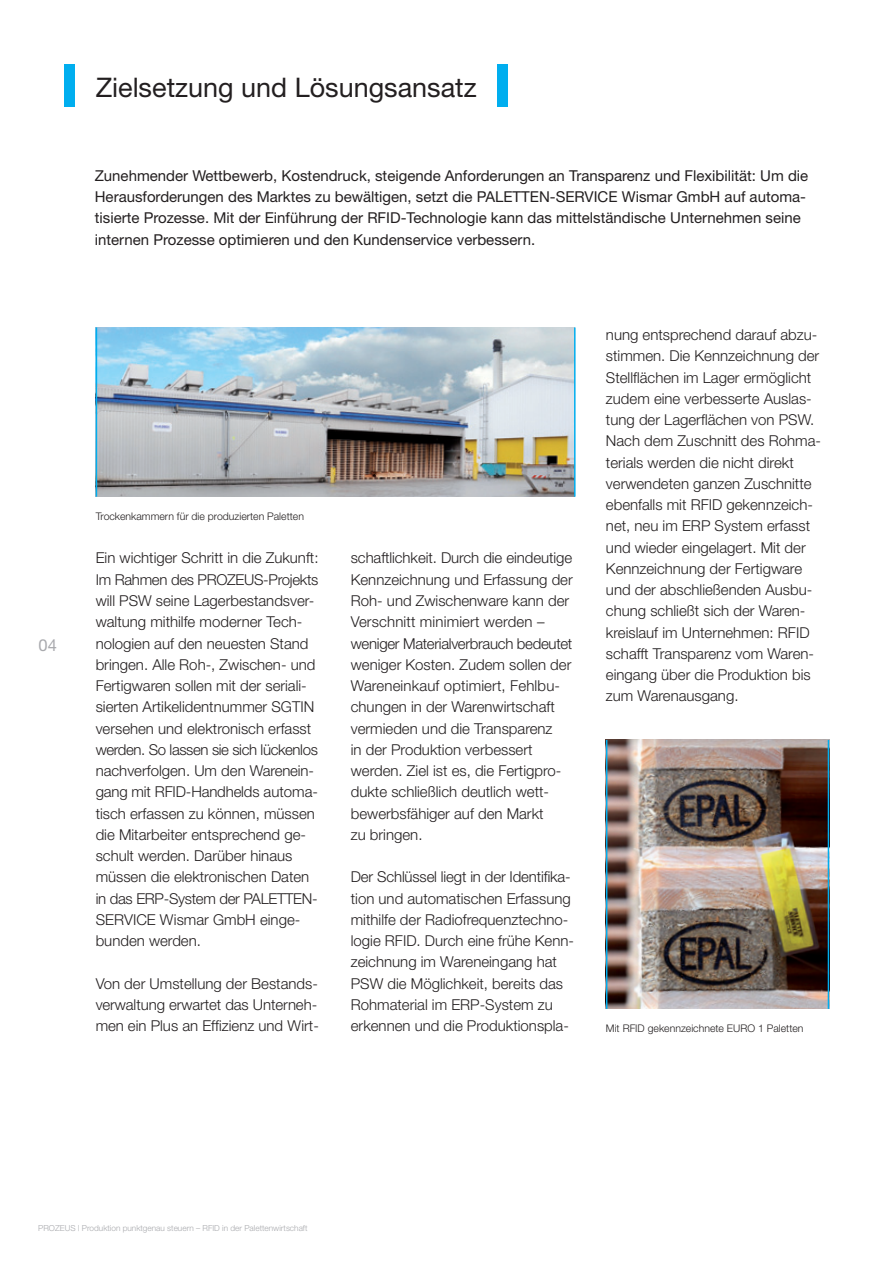
<style>
.page{position:relative;width:893px;height:1263px;background:#fff}
.page>*{position:absolute;margin:0;border:0;box-sizing:border-box;transform-origin:0 0}
.t1{font:27px "Helvetica Neue";color:#231f20}
.t2{font:16.5px "Helvetica Neue";color:#a8a9ad}
.t3{font:300 15px/21.3px "Helvetica Neue";color:#231f20}
.t4{font:15px/21.3px "Helvetica Neue";color:#231f20}
.t5{font:300 10.5px "Helvetica Neue";color:#231f20}
.t6{font:300 8.25px "Helvetica Neue";color:#a8a9ad}
</style>
<div class="page">
<div style="left:64px;top:64px;width:10px;height:42px;background:#00aeef"></div>
<div style="left:497px;top:64px;width:11px;height:42px;background:#00aeef"></div>
<img style="left:607px;top:740px;width:221px;height:269px">
<hr style="left:606px;top:740px;width:1px;height:269px;background:#00aeef">
<hr style="left:828px;top:740px;width:1px;height:269px;background:#00aeef">
<img style="left:97px;top:327px;width:477px;height:170px">
<hr style="left:96px;top:327px;width:1px;height:170px;background:#00aeef">
<hr style="left:574px;top:327px;width:2px;height:170px;background:#00aeef">
<h1 class="t1" style="left:96px;top:72px;width:383px">Zielsetzung und Lösungsansatz</h1>
<p class="t2" style="left:39px;top:635px;width:20px">04</p>
<p class="t4" style="left:95px;top:165px;width:715px">Zunehmender Wettbewerb, Kostendruck, steigende Anforderungen an Transparenz und Flexibilität: Um die Herausforderungen des Marktes zu bewältigen, setzt die PALETTEN-SERVICE Wismar GmbH auf automa&shy;tisierte Prozesse. Mit der Einführung der RFID-Technologie kann das mittelständische Unternehmen seine internen Prozesse optimieren und den Kundenservice verbessern.</p>
<p class="t5" style="left:96px;top:510px;width:210px">Trockenkammern für die produzierten Paletten</p>
<p class="t3" style="left:96px;top:547px;width:224px">Ein wichtiger Schritt in die Zukunft:<br>Im Rahmen des PROZEUS-Projekts will PSW seine Lagerbestandsver&shy;waltung mithilfe moderner Tech&shy;nologien auf den neuesten Stand bringen. Alle Roh-, Zwischen- und<br>Fertigwaren sollen mit der seriali&shy;sierten Artikelidentnummer SGTIN versehen und elektronisch erfasst werden. So lassen sie sich lückenlos nachverfolgen. Um den Warenein&shy;gang mit RFID-Handhelds automa&shy;tisch erfassen zu können, müssen die Mitarbeiter entsprechend ge&shy;schult werden. Darüber hinaus müssen die elektronischen Daten in das ERP-System der PALETTEN-<br>SERVICE Wismar GmbH einge&shy;bunden werden.</p>
<p class="t3" style="left:96px;top:972px;width:225px;text-align:justify">Von der Umstellung der Bestands&shy;verwaltung erwartet das Unterneh&shy;men ein Plus an Effizienz und Wirt-</p>
<p class="t3" style="left:351px;top:547px;width:223px">schaftlichkeit. Durch die eindeutige<br>Kennzeichnung und Erfassung der<br>Roh- und Zwischenware kann der<br>Verschnitt minimiert werden – weniger Materialverbrauch bedeutet weniger Kosten. Zudem sollen der<br>Wareneinkauf optimiert, Fehlbu&shy;chungen in der Warenwirtschaft vermieden und die Transparenz<br>in der Produktion verbessert werden. Ziel ist es, die Fertigpro&shy;dukte schließlich deutlich wett&shy;bewerbsfähiger auf den Markt<br>zu bringen.</p>
<p class="t3" style="left:351px;top:866px;width:225px">Der Schlüssel liegt in der Identifika&shy;tion und automatischen Erfassung mithilfe der Radiofrequenztechno&shy;logie RFID. Durch eine frühe Kenn&shy;zeichnung im Wareneingang hat PSW die Möglichkeit, bereits das Rohmaterial im ERP-System zu erkennen und die Produktionspla-</p>
<p class="t3" style="left:606px;top:324px;width:217px">nung entsprechend darauf abzu&shy;stimmen. Die Kennzeichnung der<br>Stellflächen im Lager ermöglicht zudem eine verbesserte Auslas&shy;tung der Lagerflächen von PSW.<br>Nach dem Zuschnitt des Rohma&shy;terials werden die nicht direkt verwendeten ganzen Zuschnitte ebenfalls mit RFID gekennzeich&shy;net, neu im ERP System erfasst und wieder eingelagert. Mit der<br>Kennzeichnung der Fertigware und der abschließenden Ausbu&shy;chung schließt sich der Waren&shy;kreislauf im Unternehmen: RFID schafft Transparenz vom Waren&shy;eingang über die Produktion bis zum Warenausgang.</p>
<p class="t5" style="left:606px;top:1022px;width:199px">Mit RFID gekennzeichnete EURO 1 Paletten</p>
<p class="t6" style="left:38px;top:1223px;width:271px">PROZEUS | Produktion punktgenau steuern – RFID in der Palettenwirtschaft</p>
</div>
